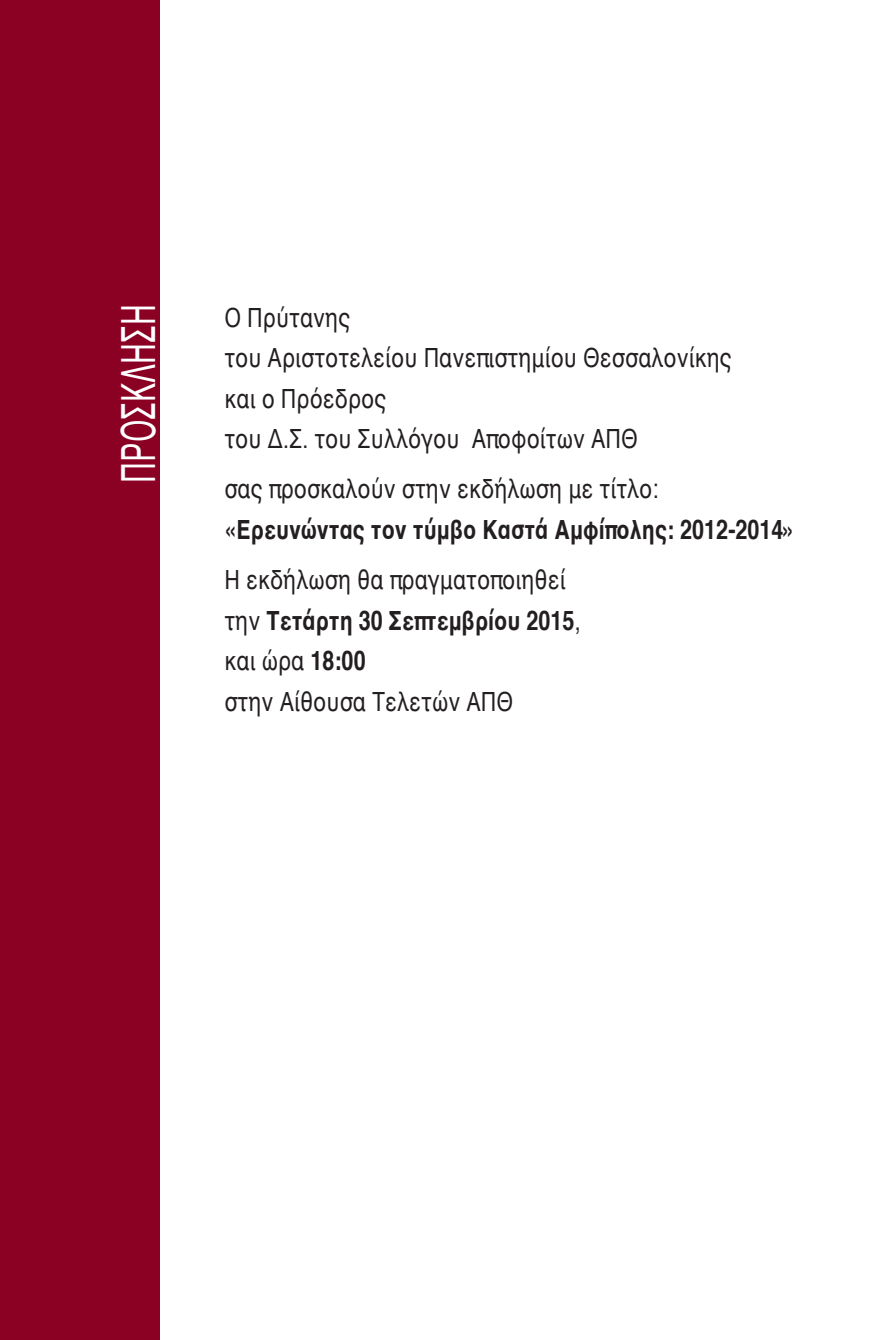
<style>
.page{position:relative;width:893px;height:1340px;background:#fff}
.page>*{position:absolute;margin:0;border:0;box-sizing:border-box;transform-origin:0 0}
.t1{font:48.15px "Helvetica";color:#fff;scale:.6 1}
.t2{font:27px/40.5px "Helvetica";color:#231f20;scale:.8 1}
.t3{font:700 27px "Helvetica";color:#231f20;scale:.8 1}
.s1{font-weight:700}
</style>
<div class="page">
<div style="left:0;top:0;width:159px;height:1339px;background:#8a0124"></div>
<h1 class="t1" style="left:118px;top:482px;width:299px;rotate:-90deg">ΠΡΟΣΚΛΗΣΗ</h1>
<p class="t2" style="left:224px;top:299px;width:636px">Ο Πρύτανης<br>του Αριστοτελείου Πανεπιστημίου Θεσσαλονίκης και ο Πρόεδρος<br>του Δ.Σ. του Συλλόγου Αποφοίτων ΑΠΘ</p>
<p class="t2" style="left:224px;top:471px;width:544px">σας προσκαλούν στην εκδήλωση με τίτλο:</p>
<p class="t3" style="left:224px;top:518px;width:715px">«Ερευνώντας τον τύμβο Καστά Αμφίπολης: 2012-2014»</p>
<p class="t2" style="left:224px;top:561px;width:447px">Η εκδήλωση θα πραγματοποιηθεί την <span class="s1">Τετάρτη 30 Σεπτεμβρίου 2015</span>, και ώρα <span class="s1">18:00<br></span>στην Αίθουσα Τελετών ΑΠΘ</p>
</div>
